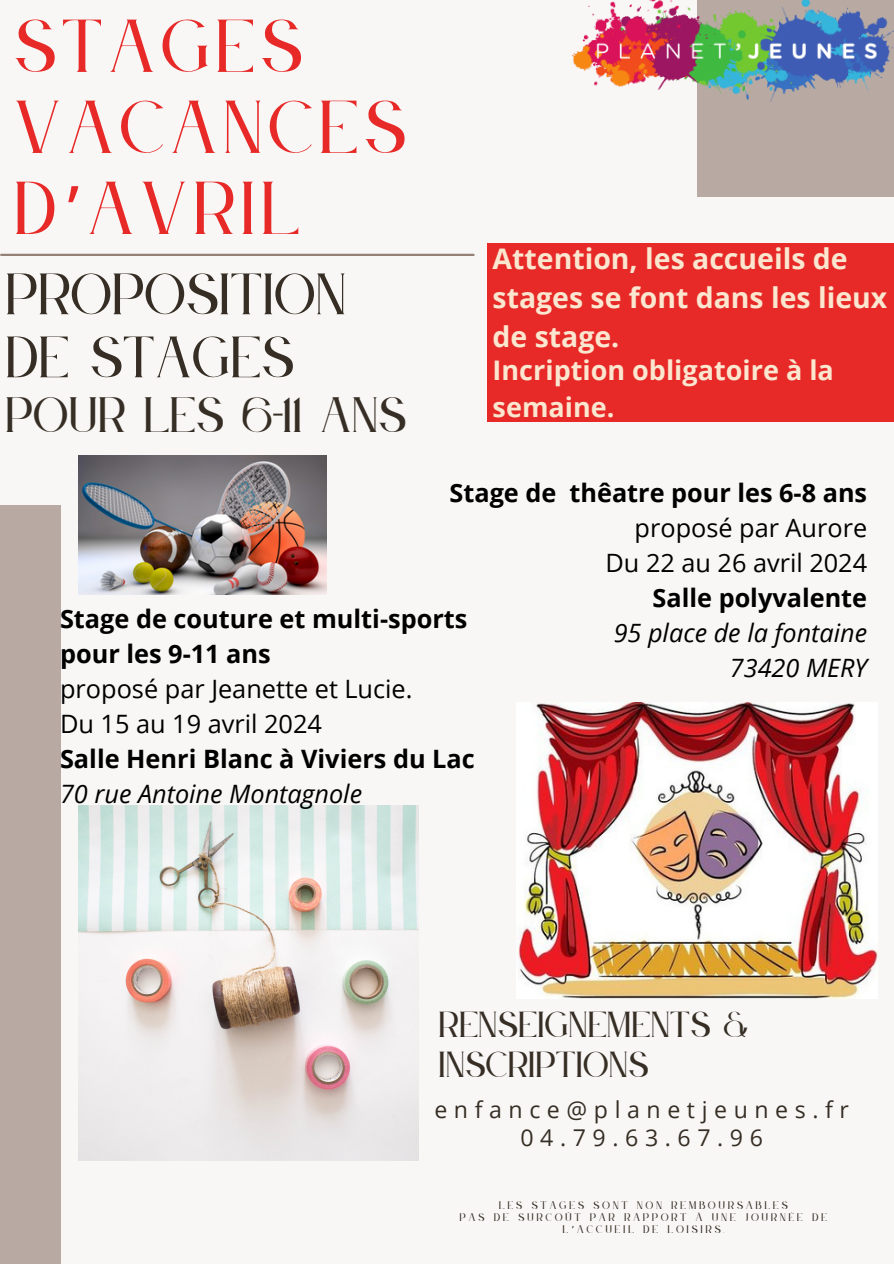
<style>
.page{position:relative;width:894px;height:1264px;background:#fff}
.page>*{position:absolute;margin:0;border:0;box-sizing:border-box;transform-origin:0 0}
.t1{font:65.55px/81px "Le Jour Serif";letter-spacing:.08em;color:#e72a28}
.t2{font:51.15px/63px "Le Jour Serif";color:#362e24}
.t3{font:43.65px "Le Jour Serif";color:#362e24}
.t4{font:31.8px/39.3px "Le Jour Serif";color:#362e24}
.t5{font:700 28.35px/39.3px "Open Sans";color:#fbe6d0}
.t6{font:700 27px/37.2px "Open Sans";color:#fbe6d0}
.t7{font:700 25.35px/34.8px "Open Sans";color:#000}
.t8{font:700 25.2px/34.8px "Open Sans";color:#000;text-align:right}
.t9{font:23.1px/28.2px "Open Sans";letter-spacing:.285em;color:#362e24;text-align:center}
.t10{font:9.6px/12px "Le Jour Serif";letter-spacing:.285em;color:#362e24;text-align:center}
.s1{font-family:"Noto Sans Gurmukhi"}
.s2{font-weight:400}
.s3{font-weight:400;font-style:italic}
</style>
<div class="page">
<div style="left:0;top:0;width:893px;height:1263px;background:#f8f7f6"></div>
<img style="left:518px;top:703px;width:358px;height:295px">
<div style="left:696px;top:0;width:197px;height:197px;background:#b8aaa2"></div>
<img style="left:79px;top:805px;width:339px;height:355px">
<hr style="left:1px;top:254px;width:472px;height:2px;background:#948276">
<div style="left:0;top:505px;width:60px;height:758px;background:#b8aaa2"></div>
<div style="left:487px;top:243px;width:406px;height:178px;background:#e72a28"></div>
<img style="left:572px;top:0;width:321px;height:102px">
<img style="left:79px;top:455px;width:247px;height:139px">
<h4 class="t1" style="left:15px;top:9px;width:394px">STAGES<br>VACANCES<br>D<span class="s1">’</span>AVRIL</h4>
<h2 class="t2" style="left:6px;top:265px;width:343px">PROPOSITION<br>DE STAGES</h2>
<h2 class="t3" style="left:6px;top:392px;width:402px">POUR LES 6-11 ANS</h2>
<p class="t5" style="left:492px;top:238px;width:396px">Attention, les accueils de stages se font dans les lieux de stage.</p>
<p class="t6" style="left:492px;top:351px;width:342px">Incription obligatoire à la semaine.</p>
<h5 class="t8" style="left:449px;top:475px;width:419px">Stage de thêatre pour les 6-8 ans <span class="s2">proposé par Aurore<br>Du 22 au 26 avril 2024<br></span>Salle polyvalente<br><span class="s3">95 place de la fontaine<br>73420 MERY</span></h5>
<h3 class="t7" style="left:60px;top:601px;width:416px">Stage de couture et multi-sports pour les 9-11 ans<br><span class="s2">proposé par Jeanette et Lucie.<br>Du 15 au 19 avril 2024<br></span>Salle Henri Blanc à Viviers du Lac<br><span class="s3">70 rue Antoine Montagnole</span></h3>
<h4 class="t4" style="left:439px;top:1006px;width:311px">RENSEIGNEMENTS &amp;<br>INSCRIPTIONS</h4>
<p class="t9" style="left:434px;top:1094px;width:416px">enfance@planetjeunes.fr<br>04.79.63.67.96</p>
<h5 class="t10" style="left:499px;top:1199px;width:290px">LES STAGES SONT NON REMBOURSABLES</h5>
<h5 class="t10" style="left:460px;top:1211px;width:368px">PAS DE SURCOÛT PAR RAPPORT À UNE JOURNÉE DE<br>L<span class="s1">’</span>ACCUEIL DE LOISIRS.</h5>
</div>
